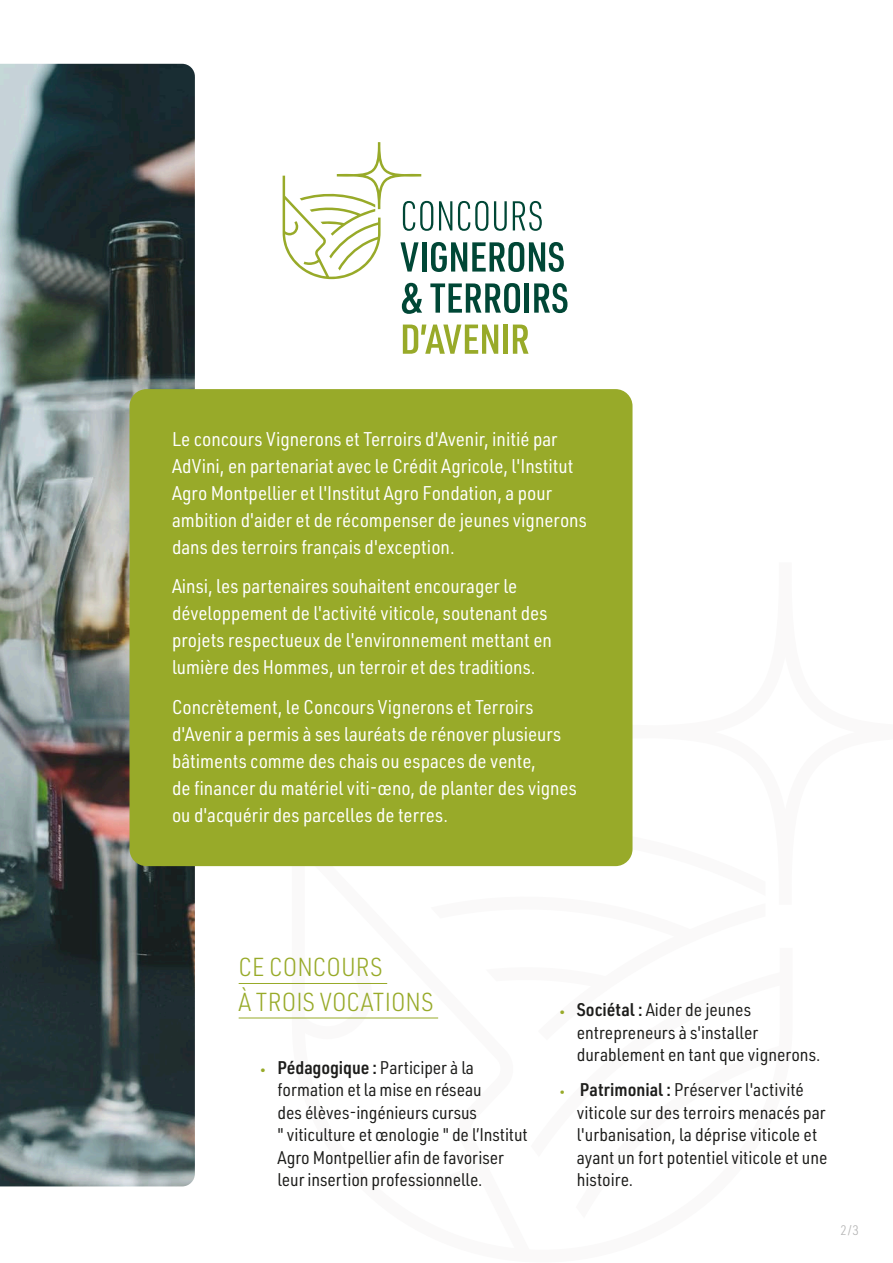
<style>
.page{position:relative;width:893px;height:1263px;background:#fff}
.page>*{position:absolute;margin:0;border:0;box-sizing:border-box;transform-origin:0 0}
.t1{font:300 25.5px/34.5px "URWDIN Semi Cond";color:#98aa29}
.t2{font:19.5px/27px "URWDIN Semi Cond";color:#fff}
.t3{font:18px/22.5px "URWDIN Semi Cond";color:#1d1d1b}
.t4{font:300 13.5px "URWDIN Semi Cond";color:#b2b2b2}
.s1{font-weight:600;font-size:10.5px;color:#98aa29}
.s2{font-weight:600}
.s3{font-size:10.5px;color:#98aa29}
</style>
<div class="page">
<svg style="left:379px;top:866px;width:190px;height:1px"></svg>
<img style="left:0;top:64px;width:195px;height:1122px">
<div style="left:130px;top:389px;width:502px;height:477px;background:#98aa29;border-radius:17px"></div>
<svg style="left:403px;top:324px;width:95px;height:30px"></svg>
<div style="left:503px;top:325px;width:5px;height:29px;background:#98aa29"></div>
<svg style="left:513px;top:325px;width:16px;height:29px"></svg>
<svg style="left:283px;top:142px;width:284px;height:172px"></svg>
<hr style="left:239px;top:983px;width:148px;height:1px;background:#98aa29">
<hr style="left:239px;top:1017px;width:199px;height:1px;background:#98aa29">
<p class="t2" style="left:172px;top:424px;width:416px">Le concours Vignerons et Terroirs d'Avenir, initié par AdVini, en partenariat avec le Crédit Agricole, l'Institut Agro Montpellier et l'Institut Agro Fondation, a pour ambition d'aider et de récompenser de jeunes vignerons dans des terroirs français d'exception.</p>
<p class="t2" style="left:172px;top:572px;width:381px">Ainsi, les partenaires souhaitent encourager le développement de l'activité viticole, soutenant des projets respectueux de l'environnement mettant en lumière des Hommes, un terroir et des traditions.</p>
<p class="t2" style="left:172px;top:693px;width:406px">Concrètement, le Concours Vignerons et Terroirs d'Avenir a permis à ses lauréats de rénover plusieurs bâtiments comme des chais ou espaces de vente,<br>de financer du matériel viti-œno, de planter des vignes ou d'acquérir des parcelles de terres.</p>
<h1 class="t1" style="left:239px;top:949px;width:196px">CE CONCOURS<br>À TROIS VOCATIONS</h1>
<p class="t3" style="left:277px;top:1056px;width:252px;text-indent:-17px"><span class="s1">•</span> <span class="s2">Pédagogique :</span> Participer à la formation et la mise en réseau<br>des élèves-ingénieurs cursus<br>" viticulture et œnologie " de l’Institut Agro Montpellier afin de favoriser leur insertion professionnelle.</p>
<p class="t3" style="left:577px;top:998px;width:245px;text-indent:-17px"><span class="s1">•</span> <span class="s2">Sociétal :</span> Aider de jeunes entrepreneurs à s'installer durablement en tant que vignerons.</p>
<p class="t3" style="left:577px;top:1078px;width:252px;text-indent:-17px"><span class="s3">•</span> <span class="s2">Patrimonial :</span> Préserver l'activité viticole sur des terroirs menacés par l'urbanisation, la déprise viticole et ayant un fort potentiel viticole et une histoire.</p>
<p class="t4" style="left:840px;top:1221px;width:20px">2/3</p>
</div>
